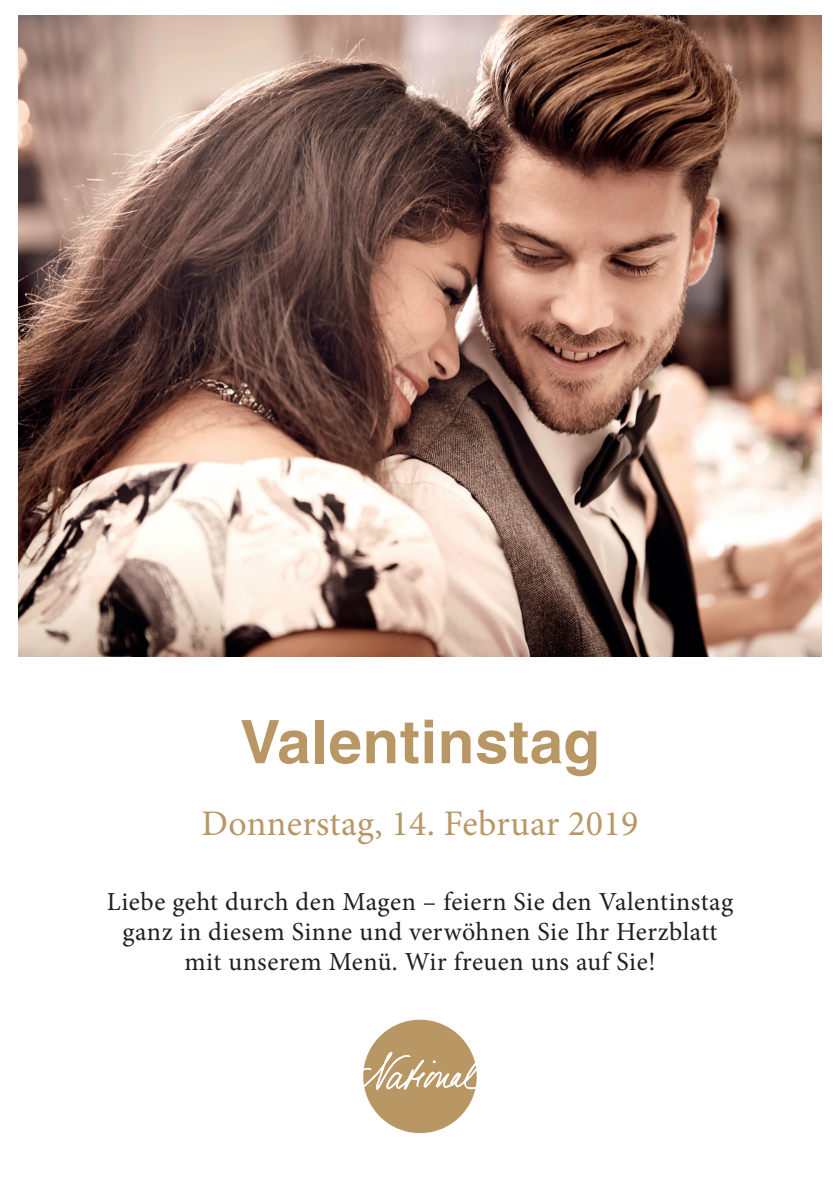
<style>
.page{position:relative;width:840px;height:1191px;background:#fff}
.page>*{position:absolute;margin:0;border:0;box-sizing:border-box;transform-origin:0 0}
.Titel_modifiziert{font:700 60px "Helvetica";letter-spacing:.01em;color:#b99764}
.Titel_modifiziert-2{font:36px "Minion Pro";letter-spacing:.01em;color:#b99764}
.Menü_Beschrieb{font:26px/30px "Minion Pro";letter-spacing:.02em;color:#231f20;text-align:center}
</style>
<div class="page">
<img style="left:18px;top:16px;width:803px;height:640px">
<svg style="left:363px;top:1019px;width:113px;height:114px"></svg>
<p class="Titel_modifiziert" style="left:240px;top:705px;width:361px">Valentinstag</p>
<p class="Titel_modifiziert-2" style="left:201px;top:799px;width:438px">Donnerstag, 14. Februar 2019</p>
<p class="Menü_Beschrieb" style="left:107px;top:887px;width:627px">Liebe geht durch den Magen – feiern Sie den Valentinstag ganz in diesem Sinne und verwöhnen Sie Ihr Herzblatt mit unserem Menü. Wir freuen uns auf Sie!</p>
</div>
